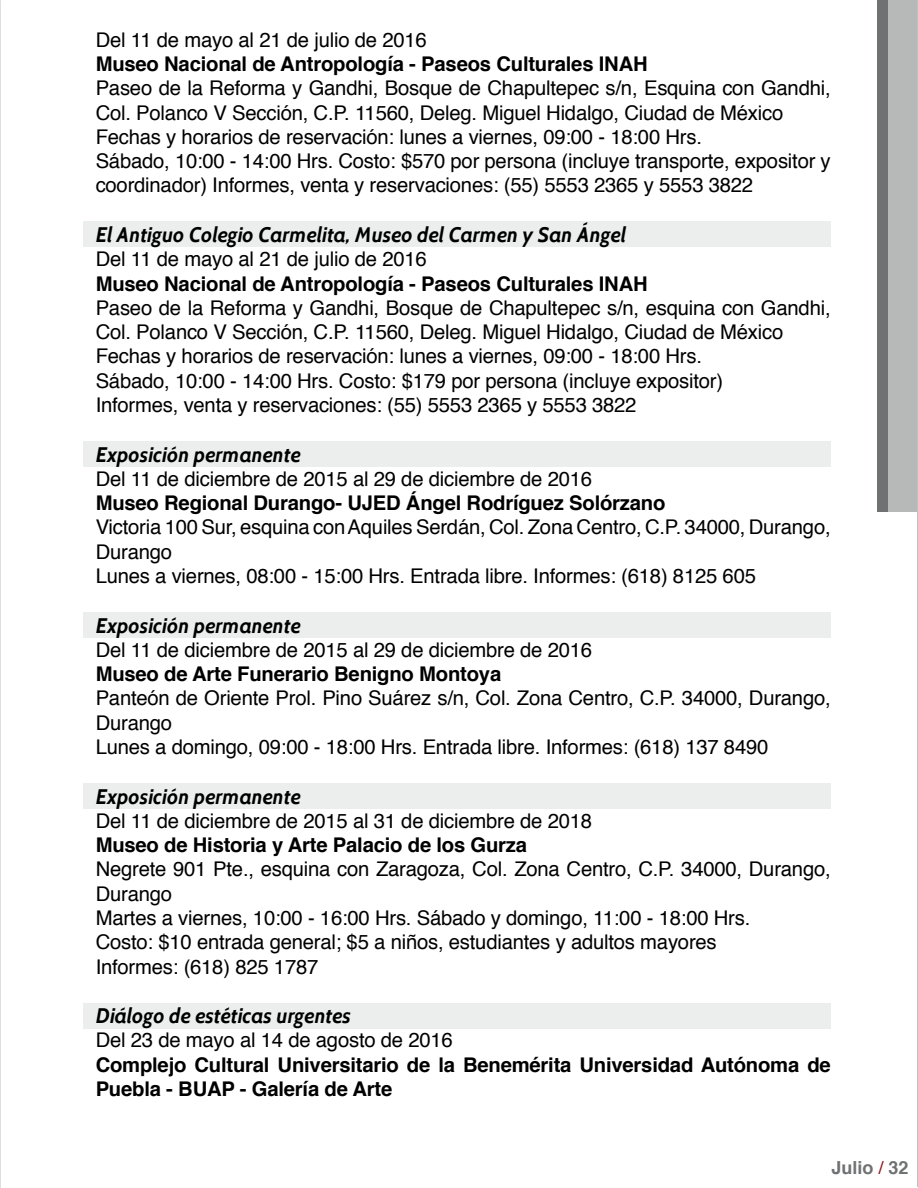
<style>
.page{position:relative;width:918px;height:1188px;background:#fff}
.page>*{position:absolute;margin:0;border:0;box-sizing:border-box;transform-origin:0 0}
.t1{font:italic 700 21px "Cabin";letter-spacing:-.01em;color:#000}
.t2{font:20.25px/24.3px "Helvetica";letter-spacing:-.01em;color:#000}
.t3{font:700 20.25px/24.3px "Helvetica";letter-spacing:-.01em;color:#000}
.t4{font:700 18px "Helvetica";color:#707172}
.s1{font-weight:400;color:#8d141a}
</style>
<div class="page">
<hr style="left:917px;top:0;width:1px;height:1187px;background:#a3abb0">
<div style="left:888px;top:0;width:29px;height:512px;background:#b7b8b8"></div>
<div style="left:877px;top:0;width:11px;height:512px;background:#707172"></div>
<hr style="left:0;top:0;width:1px;height:1188px;background:#a3abb0">
<div style="left:83px;top:222px;width:748px;height:25px;background:#eceded"></div>
<div style="left:83px;top:441px;width:748px;height:26px;background:#eceded"></div>
<div style="left:83px;top:612px;width:748px;height:26px;background:#eceded"></div>
<div style="left:83px;top:783px;width:748px;height:26px;background:#eceded"></div>
<div style="left:83px;top:1003px;width:748px;height:25px;background:#eceded"></div>
<p class="t2" style="left:96px;top:28px;width:333px">Del 11 de mayo al 21 de julio de 2016</p>
<p class="t3" style="left:96px;top:52px;width:554px">Museo Nacional de Antropología - Paseos Culturales INAH</p>
<p class="t2" style="left:96px;top:77px;width:737px">Paseo de la Reforma y Gandhi, Bosque de Chapultepec s/n, Esquina con Gandhi, Col. Polanco V Sección, C.P. 11560, Deleg. Miguel Hidalgo, Ciudad de México Fechas y horarios de reservación: lunes a viernes, 09:00 - 18:00 Hrs.<br>Sábado, 10:00 - 14:00 Hrs. Costo: $570 por persona (incluye transporte, expositor y coordinador) Informes, venta y reservaciones: (55) 5553 2365 y 5553 3822</p>
<p class="t1" style="left:96px;top:222px;width:532px">El Antiguo Colegio Carmelita, Museo del Carmen y San Ángel</p>
<p class="t2" style="left:96px;top:248px;width:333px">Del 11 de mayo al 21 de julio de 2016</p>
<p class="t3" style="left:96px;top:272px;width:554px">Museo Nacional de Antropología - Paseos Culturales INAH</p>
<p class="t2" style="left:96px;top:296px;width:736px">Paseo de la Reforma y Gandhi, Bosque de Chapultepec s/n, esquina con Gandhi, Col. Polanco V Sección, C.P. 11560, Deleg. Miguel Hidalgo, Ciudad de México Fechas y horarios de reservación: lunes a viernes, 09:00 - 18:00 Hrs.<br>Sábado, 10:00 - 14:00 Hrs. Costo: $179 por persona (incluye expositor)<br>Informes, venta y reservaciones: (55) 5553 2365 y 5553 3822</p>
<p class="t1" style="left:96px;top:441px;width:207px">Exposición permanente</p>
<p class="t2" style="left:96px;top:467px;width:498px">Del 11 de diciembre de 2015 al 29 de diciembre de 2016</p>
<p class="t3" style="left:96px;top:491px;width:571px">Museo Regional Durango- UJED Ángel Rodríguez Solórzano</p>
<p class="t2" style="left:96px;top:516px;width:737px">Victoria 100 Sur, esquina con Aquiles Serdán, Col. Zona Centro, C.P. 34000, Durango,<br>Durango<br>Lunes a viernes, 08:00 - 15:00 Hrs. Entrada libre. Informes: (618) 8125 605</p>
<p class="t1" style="left:96px;top:612px;width:207px">Exposición permanente</p>
<p class="t2" style="left:96px;top:638px;width:498px">Del 11 de diciembre de 2015 al 29 de diciembre de 2016</p>
<p class="t3" style="left:96px;top:662px;width:407px">Museo de Arte Funerario Benigno Montoya</p>
<p class="t2" style="left:96px;top:687px;width:737px">Panteón de Oriente Prol. Pino Suárez s/n, Col. Zona Centro, C.P. 34000, Durango,<br>Durango<br>Lunes a domingo, 09:00 - 18:00 Hrs. Entrada libre. Informes: (618) 137 8490</p>
<p class="t1" style="left:96px;top:783px;width:207px">Exposición permanente</p>
<p class="t2" style="left:96px;top:809px;width:498px">Del 11 de diciembre de 2015 al 31 de diciembre de 2018</p>
<p class="t3" style="left:96px;top:833px;width:433px">Museo de Historia y Arte Palacio de los Gurza</p>
<p class="t2" style="left:96px;top:858px;width:737px">Negrete 901 Pte., esquina con Zaragoza, Col. Zona Centro, C.P. 34000, Durango, Durango<br>Martes a viernes, 10:00 - 16:00 Hrs. Sábado y domingo, 11:00 - 18:00 Hrs.<br>Costo: $10 entrada general; $5 a niños, estudiantes y adultos mayores<br>Informes: (618) 825 1787</p>
<p class="t1" style="left:96px;top:1003px;width:257px">Diálogo de estéticas urgentes</p>
<p class="t2" style="left:96px;top:1029px;width:359px">Del 23 de mayo al 14 de agosto de 2016</p>
<p class="t3" style="left:96px;top:1053px;width:737px">Complejo Cultural Universitario de la Benemérita Universidad Autónoma de<br>Puebla - BUAP - Galería de Arte</p>
<p class="t4" style="left:832px;top:1153px;width:79px">Julio <span class="s1">/</span> 32</p>
</div>
